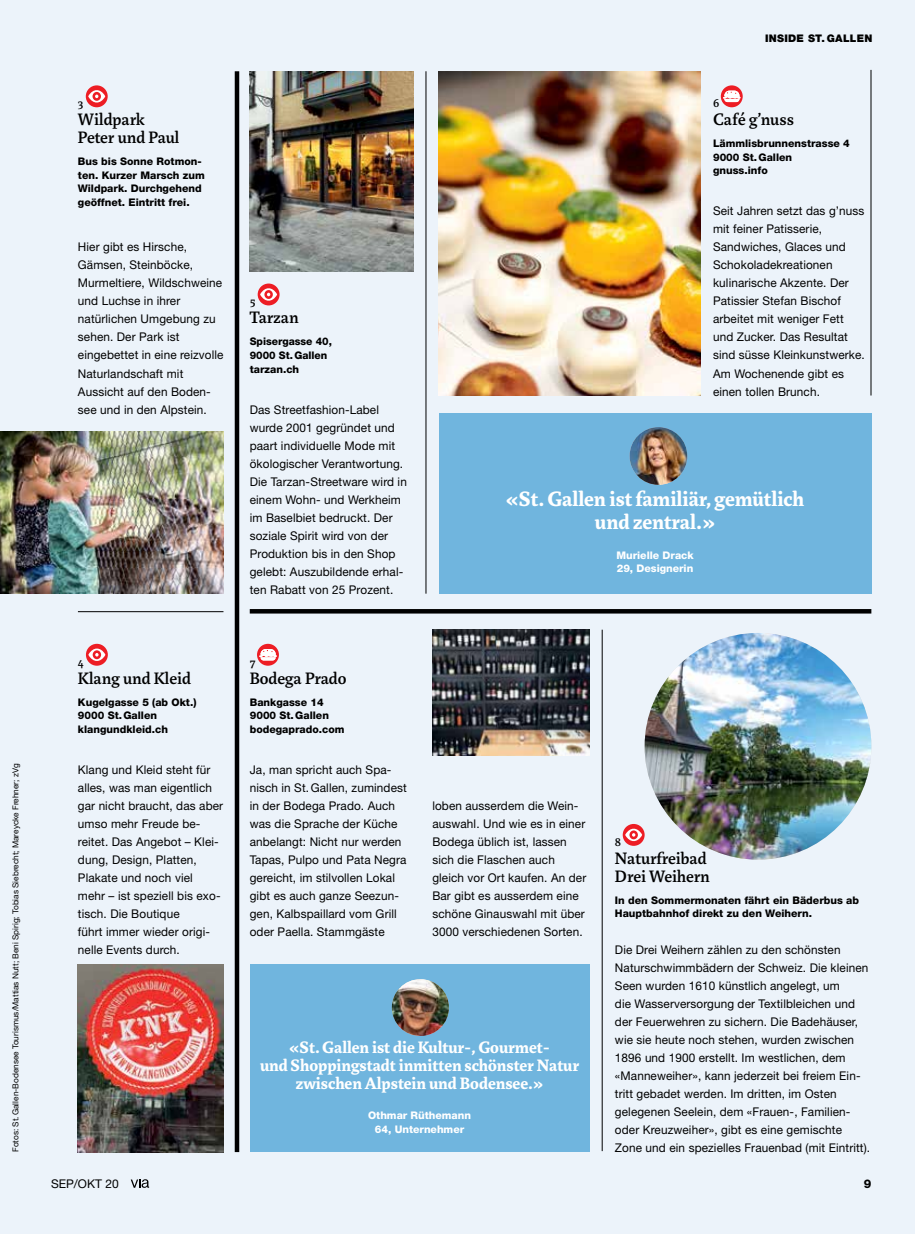
<style>
.page{position:relative;width:915px;height:1234px;background:#fff}
.page>*{position:absolute;margin:0;border:0;box-sizing:border-box;transform-origin:0 0}
.t1{font:700 22.5px/22.5px "Marat Pro";color:#fff;text-align:center}
.t2{font:700 18px/18px "Marat Pro";color:#fff;text-align:center}
.t3{font:500 18px/18px "Marat Pro";color:#000}
.t4{font:12px/18px "Helvetica Neue LT Pro";letter-spacing:.01em;color:#000}
.t5{font:500 12px "Marat Pro";color:#000}
.t6{font:800 12px "Helvetica Neue LT Pro";color:#000}
.t7{font:800 10.5px/13.5px "Helvetica Neue LT Pro";color:#000}
.t8{font:800 10.5px/13.5px "Helvetica Neue LT Pro";color:#fff}
.t9{font:900 10.5px "Helvetica Neue LT Pro";letter-spacing:.025em;color:#000}
.t10{font:8.25px "Helvetica Neue LT Pro";color:#000}
</style>
<div class="page">
<div style="left:0;top:0;width:914px;height:1233px;background:#ecf3fa"></div>
<svg style="left:131px;top:1179px;width:18px;height:8px"></svg>
<hr style="left:78px;top:611px;width:145px;height:1px;background:#000">
<hr style="left:235px;top:71px;width:4px;height:1080px;background:#000">
<hr style="left:250px;top:609px;width:621px;height:4px;background:#000">
<svg style="left:622px;top:823px;width:22px;height:22px"></svg>
<svg style="left:625px;top:826px;width:17px;height:16px"></svg>
<svg style="left:720px;top:85px;width:22px;height:22px"></svg>
<svg style="left:722px;top:91px;width:18px;height:11px"></svg>
<svg style="left:257px;top:283px;width:22px;height:22px"></svg>
<svg style="left:260px;top:286px;width:17px;height:16px"></svg>
<svg style="left:257px;top:643px;width:22px;height:22px"></svg>
<svg style="left:259px;top:649px;width:17px;height:11px"></svg>
<img style="left:438px;top:71px;width:261px;height:324px">
<img style="left:0;top:431px;width:223px;height:162px">
<img style="left:78px;top:964px;width:145px;height:187px">
<svg style="left:86px;top:643px;width:22px;height:22px"></svg>
<svg style="left:88px;top:646px;width:17px;height:16px"></svg>
<img style="left:250px;top:72px;width:163px;height:199px">
<div style="left:438px;top:413px;width:433px;height:181px;background:#70b5de"></div>
<img style="left:629px;top:427px;width:58px;height:57px;border-radius:29px">
<div style="left:250px;top:964px;width:339px;height:187px;background:#70b5de"></div>
<img style="left:391px;top:978px;width:58px;height:57px;border-radius:28px">
<hr style="left:425px;top:71px;width:1px;height:522px;background:#000">
<hr style="left:601px;top:629px;width:1px;height:521px;background:#000">
<hr style="left:870px;top:70px;width:1px;height:325px;background:#000">
<img style="left:432px;top:629px;width:157px;height:126px">
<img style="left:644px;top:632px;width:227px;height:227px;border-radius:113px">
<svg style="left:86px;top:85px;width:22px;height:22px"></svg>
<svg style="left:88px;top:88px;width:17px;height:16px"></svg>
<p class="t10" style="left:11px;top:1151px;width:390px;rotate:-90deg">Fotos: St.Gallen-Bodensee Tourismus/Mattias Nutt; Beni Spirig; Tobias Siebrecht; Mareycke Frehner; zVg</p>
<p class="t5" style="left:78px;top:97px;width:7px">3</p>
<h2 class="t3" style="left:78px;top:111px;width:103px">Wildpark<br>Peter und Paul</h2>
<p class="t7" style="left:78px;top:155px;width:128px">Bus bis Sonne Rotmon&shy;ten. Kurzer Marsch zum<br>Wildpark. Durchgehend geöffnet. Eintritt frei.</p>
<p class="t4" style="left:78px;top:238px;width:147px">Hier gibt es Hirsche,<br>Gämsen, Steinböcke,<br>Murmeltiere, Wildschweine und Luchse in ihrer natürlichen Umgebung zu sehen. Der Park ist eingebettet in eine reizvolle<br>Naturlandschaft mit<br>Aussicht auf den Boden&shy;see und in den Alpstein.</p>
<p class="t5" style="left:78px;top:655px;width:7px">4</p>
<h2 class="t3" style="left:78px;top:669px;width:114px">Klang und Kleid</h2>
<p class="t7" style="left:78px;top:695px;width:120px">Kugelgasse 5 (ab Okt.)<br>9000 St.Gallen klangundkleid.ch</p>
<p class="t4" style="left:78px;top:760px;width:147px">Klang und Kleid steht für alles, was man eigentlich gar nicht braucht, das aber umso mehr Freude be&shy;reitet. Das Angebot – Klei&shy;dung, Design, Platten,<br>Plakate und noch viel<br>mehr – ist speziell bis exo&shy;tisch. Die Boutique<br>führt immer wieder origi&shy;nelle Events durch.</p>
<p class="t5" style="left:250px;top:295px;width:7px">5</p>
<h2 class="t3" style="left:250px;top:309px;width:50px">Tarzan</h2>
<p class="t7" style="left:250px;top:335px;width:84px">Spisergasse 40,<br>9000 St.Gallen tarzan.ch</p>
<p class="t4" style="left:250px;top:400px;width:159px">Das Streetfashion-Label wurde 2001 gegründet und paart individuelle Mode mit ökologischer Verantwortung.<br>Die Tarzan-Streetware wird in einem Wohn- und Werkheim im Baselbiet bedruckt. Der soziale Spirit wird von der<br>Produktion bis in den Shop gelebt: Auszubildende erhal&shy;ten Rabatt von 25 Prozent.</p>
<p class="t9" style="left:764px;top:31px;width:109px">INSIDE ST. GALLEN</p>
<p class="t5" style="left:712px;top:97px;width:8px">6</p>
<h2 class="t3" style="left:712px;top:111px;width:83px">Café g’nuss</h2>
<p class="t7" style="left:712px;top:137px;width:138px">Lämmlisbrunnenstrasse 4<br>9000 St.Gallen<br>gnuss.info</p>
<p class="t4" style="left:712px;top:202px;width:153px">Seit Jahren setzt das g’nuss mit feiner Patisserie,<br>Sandwiches, Glaces und<br>Schokoladekreationen kulinarische Akzente. Der<br>Patissier Stefan Bischof arbeitet mit weniger Fett und Zucker. Das Resultat sind süsse Kleinkunstwerke.<br>Am Wochenende gibt es einen tollen Brunch.</p>
<h1 class="t1" style="left:505px;top:488px;width:300px">«St.Gallen ist familiär, gemütlich und zentral.»</h1>
<p class="t8" style="left:616px;top:548px;width:79px">Murielle Drack<br>29, Designerin</p>
<p class="t5" style="left:250px;top:655px;width:7px">7</p>
<h2 class="t3" style="left:250px;top:669px;width:98px">Bodega Prado</h2>
<p class="t7" style="left:250px;top:695px;width:96px">Bankgasse 14<br>9000 St.Gallen bodegaprado.com</p>
<p class="t4" style="left:250px;top:760px;width:158px">Ja, man spricht auch Spa&shy;nisch in St.Gallen, zumindest in der Bodega Prado. Auch was die Sprache der Küche anbelangt: Nicht nur werden<br>Tapas, Pulpo und Pata Negra gereicht, im stilvollen Lokal gibt es auch ganze Seezun&shy;gen, Kalbspaillard vom Grill oder Paella. Stammgäste</p>
<p class="t4" style="left:432px;top:796px;width:155px">loben ausserdem die Wein&shy;auswahl. Und wie es in einer<br>Bodega üblich ist, lassen sich die Flaschen auch gleich vor Ort kaufen. An der<br>Bar gibt es ausserdem eine schöne Ginauswahl mit über<br>3000 verschiedenen Sorten.</p>
<h2 class="t2" style="left:260px;top:1038px;width:320px">«St.Gallen ist die Kultur-, Gourmet-<br>und Shoppingstadt inmitten schönster Natur zwischen Alpstein und Bodensee.»</h2>
<p class="t8" style="left:368px;top:1108px;width:104px;text-align:center">Othmar Rüthemann<br>64, Unternehmer</p>
<p class="t5" style="left:614px;top:835px;width:8px">8</p>
<h2 class="t3" style="left:614px;top:849px;width:96px">Naturfreibad<br>Drei Weihern</h2>
<p class="t7" style="left:614px;top:893px;width:245px">In den Sommermonaten fährt ein Bäderbus ab<br>Hauptbahnhof direkt zu den Weihern.</p>
<p class="t4" style="left:614px;top:940px;width:257px">Die Drei Weihern zählen zu den schönsten Naturschwimmbädern der Schweiz. Die kleinen Seen wurden 1610 künstlich angelegt, um<br>die Wasserversorgung der Textilbleichen und der Feuerwehren zu sichern. Die Badehäuser, wie sie heute noch stehen, wurden zwischen 1896 und 1900 erstellt. Im westlichen, dem «Manneweiher», kann jederzeit bei freiem Ein&shy;tritt gebadet werden. Im dritten, im Osten gelegenen Seelein, dem «Frauen-, Familien&shy;oder Kreuzweiher», gibt es eine gemischte Zone und ein spezielles Frauenbad (mit Eintritt).</p>
<p class="t4" style="left:51px;top:1173px;width:69px">SEP/OKT 20</p>
<p class="t6" style="left:863px;top:1176px;width:9px">9</p>
</div>
